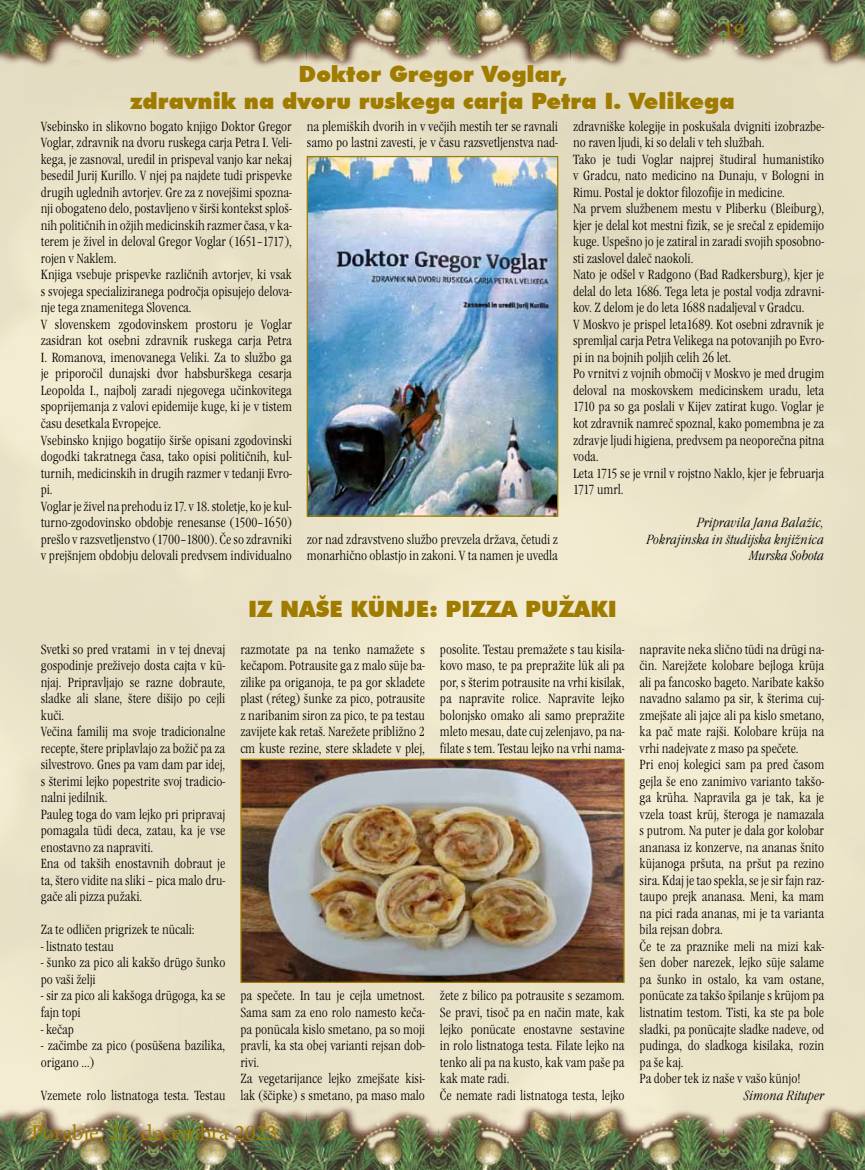
<style>
.page{position:relative;width:865px;height:1170px;background:#fff}
.page>*{position:absolute;margin:0;border:0;box-sizing:border-box;transform-origin:0 0}
.t1{font:900 22.5px/27px "Futura BT";color:#9f7c00;text-align:center}
.t2{font:22.5px "Minion Pro";color:#9f7c00}
.t3{font:13.75px/16.5px "Garamond Itc TEE Ligh Cond";color:#000}
.t4{font:13.75px/16.5px "Garamond Itc TEE Ligh Cond Ital";color:#000;text-align:right}
</style>
<div class="page">
<div style="left:0;top:0;width:865px;height:1169px;background:#eae2c8"></div>
<img style="left:0;top:0;width:865px;height:69px">
<img style="left:0;top:1106px;width:865px;height:63px">
<img style="left:242px;top:760px;width:380px;height:220px">
<div style="left:240px;top:758px;width:384px;height:224px;border:1px solid #9f7c00"></div>
<img style="left:308px;top:158px;width:248px;height:356px">
<div style="left:306px;top:156px;width:252px;height:360px;border:1px solid #9f7c00"></div>
<h1 class="t2" style="left:723px;top:15px;width:23px">19</h1>
<h1 class="t1" style="left:130px;top:60px;width:606px">Doktor Gregor Voglar,<br>zdravnik na dvoru ruskega carja Petra I. Velikega</h1>
<p class="t3" style="left:41px;top:118px;width:253px">Vsebinsko in slikovno bogato knjigo Doktor Gregor Voglar, zdravnik na dvoru ruskega carja Petra I. Veli&shy;kega, je zasnoval, uredil in prispeval vanjo kar nekaj besedil Jurij Kurillo. V njej pa najdete tudi prispevke drugih uglednih avtorjev. Gre za z novejšimi spozna&shy;nji obogateno delo, postavljeno v širši kontekst sploš&shy;nih političnih in ožjih medicinskih razmer časa, v ka&shy;terem je živel in deloval Gregor Voglar (1651–1717), rojen v Naklem.<br>Knjiga vsebuje prispevke različnih avtorjev, ki vsak s svojega specializiranega področja opisujejo delova&shy;nje tega znamenitega Slovenca.<br>V slovenskem zgodovinskem prostoru je Voglar zasidran kot osebni zdravnik ruskega carja Petra I. Romanova, imenovanega Veliki. Za to službo ga je priporočil dunajski dvor habsburškega cesarja Leopolda I., najbolj zaradi njegovega učinkovitega spoprijemanja z valovi epidemije kuge, ki je v tistem času desetkala Evropejce.<br>Vsebinsko knjigo bogatijo širše opisani zgodovinski dogodki takratnega časa, tako opisi političnih, kul&shy;turnih, medicinskih in drugih razmer v tedanji Evro&shy;pi.<br>Voglar je živel na prehodu iz 17. v 18. stoletje, ko je kul&shy;turno-zgodovinsko obdobje renesanse (1500–1650) prešlo v razsvetljenstvo (1700–1800). Če so zdravniki v prejšnjem obdobju delovali predvsem individualno</p>
<p class="t3" style="left:307px;top:118px;width:253px">na plemiških dvorih in v večjih mestih ter se ravnali samo po lastni zavesti, je v času razsvetljenstva nad-</p>
<p class="t3" style="left:307px;top:531px;width:253px">zor nad zdravstveno službo prevzela država, četudi z monarhično oblastjo in zakoni. V ta namen je uvedla</p>
<p class="t3" style="left:573px;top:118px;width:253px">zdravniške kolegije in poskušala dvigniti izobrazbe&shy;no raven ljudi, ki so delali v teh službah.<br>Tako je tudi Voglar najprej študiral humanistiko v Gradcu, nato medicino na Dunaju, v Bologni in Rimu. Postal je doktor filozofije in medicine.<br>Na prvem službenem mestu v Pliberku (Bleiburg), kjer je delal kot mestni fizik, se je srečal z epidemijo kuge. Uspešno jo je zatiral in zaradi svojih sposobno&shy;sti zaslovel daleč naokoli.<br>Nato je odšel v Radgono (Bad Radkersburg), kjer je delal do leta 1686. Tega leta je postal vodja zdravni&shy;kov. Z delom je do leta 1688 nadaljeval v Gradcu.<br>V Moskvo je prispel leta1689. Kot osebni zdravnik je spremljal carja Petra Velikega na potovanjih po Evro&shy;pi in na bojnih poljih celih 26 let.<br>Po vrnitvi z vojnih območij v Moskvo je med drugim deloval na moskovskem medicinskem uradu, leta 1710 pa so ga poslali v Kijev zatirat kugo. Voglar je kot zdravnik namreč spoznal, kako pomembna je za zdravje ljudi higiena, predvsem pa neoporečna pitna voda.<br>Leta 1715 se je vrnil v rojstno Naklo, kjer je februarja 1717 umrl.</p>
<p class="t4" style="left:646px;top:514px;width:179px">Pripravila Jana Balažic,<br>Pokrajinska in študijska knjižnica<br>Murska Sobota</p>
<p class="t3" style="left:41px;top:641px;width:186px">Svetki so pred vratami in v tej dnevaj gospodinje preživejo dosta cajta v kü&shy;njaj. Pripravljajo se razne dobraute, sladke ali slane, štere dišijo po cejli kuči.<br>Večina familij ma svoje tradicionalne recepte, štere priplavlajo za božič pa za silvestrovo. Gnes pa vam dam par idej, s šterimi lejko popestrite svoj tradicio&shy;nalni jedilnik.<br>Pauleg toga do vam lejko pri pripravaj pomagala tüdi deca, zatau, ka je vse enostavno za napraviti.<br>Ena od takših enostavnih dobraut je ta, štero vidite na sliki – pica malo dru&shy;gače ali pizza pužaki.</p>
<p class="t3" style="left:41px;top:921px;width:155px">Za te odličen prigrizek te nücali:</p>
<p class="t3" style="left:41px;top:938px;width:75px">- listnato testau</p>
<p class="t3" style="left:41px;top:954px;width:186px">- šunko za pico ali kakšo drügo šunko po vaši želji</p>
<p class="t3" style="left:41px;top:987px;width:186px">- sir za pico ali kakšoga drügoga, ka se fajn topi</p>
<p class="t3" style="left:41px;top:1020px;width:35px">- kečap</p>
<p class="t3" style="left:41px;top:1037px;width:186px">- začimbe za pico (posüšena bazilika, origano …)</p>
<p class="t3" style="left:41px;top:1086px;width:186px">Vzemete rolo listnatoga testa. Testau</p>
<h1 class="t1" style="left:248px;top:595px;width:152px">IZ NAŠE KÜNJE</h1>
<h1 class="t1" style="left:429px;top:595px;width:113px">: PI ZZA PUŽ</h1>
<h1 class="t1" style="left:574px;top:595px;width:30px">AKI</h1>
<p class="t3" style="left:240px;top:641px;width:186px;text-align:justify">razmotate pa na tenko namažete s kečapom. Potrausite ga z malo süje ba&shy;zilike pa origanoja, te pa gor skladete plast (réteg) šunke za pico, potrausite z naribanim siron za pico, te pa testau zavijete kak retaš. Narežete približno 2 cm kuste rezine, stere skladete v plej,</p>
<p class="t3" style="left:440px;top:641px;width:186px;text-align:justify">posolite. Testau premažete s tau kisila&shy;kovo maso, te pa prepražite lük ali pa por, s šterim potrausite na vrhi kisilak, pa napravite rolice. Napravite lejko bolonjsko omako ali samo prepražite mleto mesau, date cuj zelenjavo, pa na&shy;filate s tem. Testau lejko na vrhi nama-</p>
<p class="t3" style="left:240px;top:987px;width:186px">pa spečete. In tau je cejla umetnost.<br>Sama sam za eno rolo namesto keča&shy;pa ponücala kislo smetano, pa so moji pravli, ka sta obej varianti rejsan dob&shy;rivi.<br>Za vegetarijance lejko zmejšate kisi&shy;lak (ščipke) s smetano, pa maso malo</p>
<p class="t3" style="left:440px;top:987px;width:186px">žete z bilico pa potrausite s sezamom.<br>Se pravi, tisoč pa en način mate, kak lejko ponücate enostavne sestavine in rolo listnatoga testa. Filate lejko na tenko ali pa na kusto, kak vam paše pa kak mate radi.<br>Če nemate radi listnatoga testa, lejko</p>
<h1 class="t2" style="left:31px;top:1117px;width:248px">Porabje, 21. decembra 2023</h1>
<p class="t3" style="left:639px;top:641px;width:186px">napravite neka slično tüdi na drügi na&shy;čin. Narejžete kolobare bejloga krüja ali pa fancosko bageto. Naribate kakšo navadno salamo pa sir, k šterima cuj&shy;zmejšate ali jajce ali pa kislo smetano, ka pač mate rajši. Kolobare krüja na vrhi nadejvate z maso pa spečete.<br>Pri enoj kolegici sam pa pred časom gejla še eno zanimivo varianto takšo&shy;ga krüha. Napravila ga je tak, ka je vzela toast krüj, šteroga je namazala s putrom. Na puter je dala gor kolobar ananasa iz konzerve, na ananas šnito küjanoga pršuta, na pršut pa rezino sira. Kdaj je tao spekla, se je sir fajn raz&shy;taupo prejk ananasa. Meni, ka mam na pici rada ananas, mi je ta varianta bila rejsan dobra.<br>Če te za praznike meli na mizi kak&shy;šen dober narezek, lejko süje salame pa šunko in ostalo, ka vam ostane, ponücate za takšo špilanje s krüjom pa listnatim testom. Tisti, ka ste pa bole sladki, pa ponücajte sladke nadeve, od pudinga, do sladkoga kisilaka, rozin pa še kaj.<br>Pa dober tek iz naše v vašo künjo!</p>
<p class="t4" style="left:744px;top:1087px;width:82px">Simona Rituper</p>
</div>
